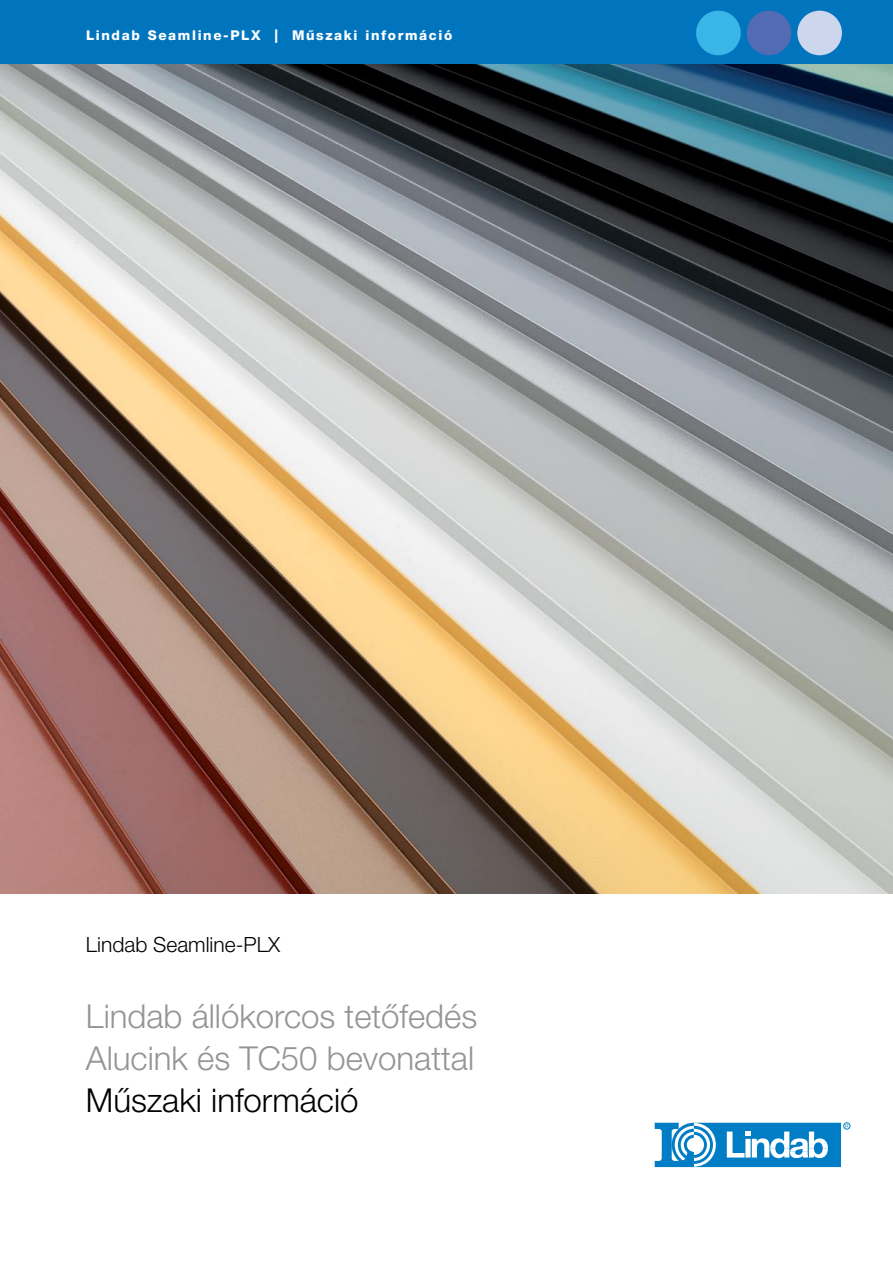
<style>
.page{position:relative;width:893px;height:1263px;background:#fff}
.page>*{position:absolute;margin:0;border:0;box-sizing:border-box;transform-origin:0 0}
.t1{font:300 33px/42px "Helvetica Neue CE";color:#939598}
.t2{font:300 33px "Helvetica Neue CE";color:#000}
.t3{font:300 21px "Helvetica Neue CE";color:#000}
.t4{font:800 13.5px "Helvetica Neue CE";letter-spacing:.12em;color:#fff}
</style>
<div class="page">
<img style="left:0;top:64px;width:893px;height:829px">
<svg style="left:655px;top:1123px;width:195px;height:44px"></svg>
<div style="left:0;top:0;width:893px;height:64px;background:#0075be"></div>
<div style="left:696px;top:11px;width:45px;height:44px;background:#3ab5e8;border-radius:50%"></div>
<div style="left:747px;top:11px;width:44px;height:44px;background:#526bb3;border-radius:50%"></div>
<div style="left:797px;top:11px;width:45px;height:44px;background:#ccd6ed;border-radius:50%"></div>
<p class="t4" style="left:86px;top:27px;width:368px">Lindab Seamline-PLX | Műszaki információ</p>
<p class="t3" style="left:86px;top:932px;width:196px">Lindab Seamline-PLX</p>
<p class="t1" style="left:86px;top:995px;width:393px">Lindab állókorcos tetőfedés<br>Alucink és TC50 bevonattal</p>
<p class="t2" style="left:86px;top:1080px;width:274px">Műszaki információ</p>
</div>
